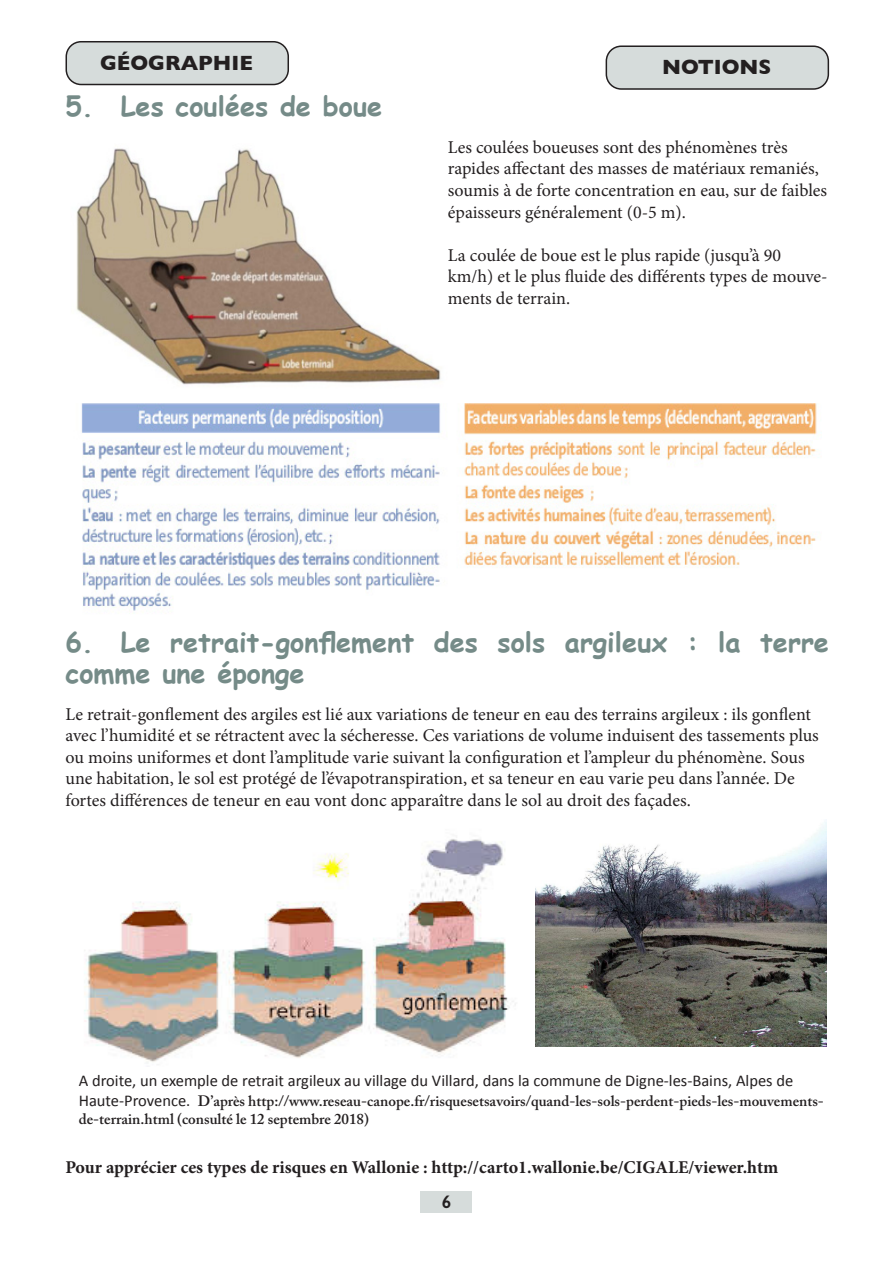
<style>
.page{position:relative;width:893px;height:1263px;background:#fff}
.page>*{position:absolute;margin:0;border:0;box-sizing:border-box;transform-origin:0 0}
.t1{font:700 27px/31px "Comic Sans MS";color:#758b88}
.t2{font:700 21px "Gill Sans";color:#231f20}
.t3{font:18px/21.6px "Minion Pro";color:#231f20}
.t4{font:700 18px "Minion Pro";color:#231f20}
.t5{font:600 18px "Gill Sans";color:#231f20}
.Document{font:16.5px "Calibri";color:#231f20}
.Document-2{font:600 15px/18px "Adobe Caslon Pro";color:#231f20}
.s1{font-family:"Calibri";font-weight:400;font-size:16.5px}
</style>
<div class="page">
<div style="left:66px;top:42px;width:222px;height:42px;background:#d6dcdb;border-radius:15px"></div>
<div style="left:66px;top:41px;width:223px;height:44px;border:2px solid #231f20;border-radius:15px"></div>
<div style="left:606px;top:46px;width:222px;height:43px;background:#d6dcdb;border-radius:15px"></div>
<div style="left:606px;top:45px;width:223px;height:45px;border:2px solid #231f20;border-radius:15px"></div>
<div style="left:420px;top:1191px;width:52px;height:21px;background:#d6dcdb"></div>
<img style="left:76px;top:148px;width:365px;height:237px">
<img style="left:81px;top:403px;width:736px;height:208px">
<img style="left:84px;top:839px;width:432px;height:223px">
<img style="left:536px;top:822px;width:290px;height:224px">
<p class="t2" style="left:100px;top:46px;width:154px">GÉOGRAPHIE</p>
<p class="t2" style="left:662px;top:50px;width:111px">NOTIONS</p>
<p class="t1" style="left:66px;top:90px;width:318px">5. Les coulées de boue</p>
<p class="t3" style="left:448px;top:136px;width:381px">Les coulées boueuses sont des phénomènes très rapides affectant des masses de matériaux remaniés, soumis à de forte concentration en eau, sur de faibles épaisseurs généralement (0-5 m).</p>
<p class="t3" style="left:448px;top:244px;width:381px">La coulée de boue est le plus rapide (jusqu’à 90 km/h) et le plus fluide des différents types de mouve&shy;ments de terrain.</p>
<p class="t1" style="left:66px;top:626px;width:765px">6. Le retrait-gonflement des sols argileux : la terre comme une éponge</p>
<p class="t3" style="left:66px;top:703px;width:755px">Le retrait-gonflement des argiles est lié aux variations de teneur en eau des terrains argileux : ils gonflent avec l’humidité et se rétractent avec la sécheresse. Ces variations de volume induisent des tassements plus ou moins uniformes et dont l’amplitude varie suivant la configuration et l’ampleur du phénomène. Sous une habitation, le sol est protégé de l’évapotranspiration, et sa teneur en eau varie peu dans l’année. De fortes différences de teneur en eau vont donc apparaître dans le sol au droit des façades.</p>
<p class="Document" style="left:79px;top:1069px;width:716px">A droite, un exemple de retrait argileux au village du Villard, dans la commune de Digne-les-Bains, Alpes de</p>
<p class="Document-2" style="left:79px;top:1092px;width:747px"><span class="s1">Haute-Provence.</span> D’après http://www.reseau-canope.fr/risquesetsavoirs/quand-les-sols-perdent-pieds-les-mouvements&shy;de-terrain.html (consulté le 12 septembre 2018)</p>
<p class="t4" style="left:66px;top:1155px;width:714px">Pour apprécier ces types de risques en Wallonie : http://carto1.wallonie.be/CIGALE/viewer.htm</p>
<p class="t5" style="left:442px;top:1191px;width:11px">6</p>
</div>
